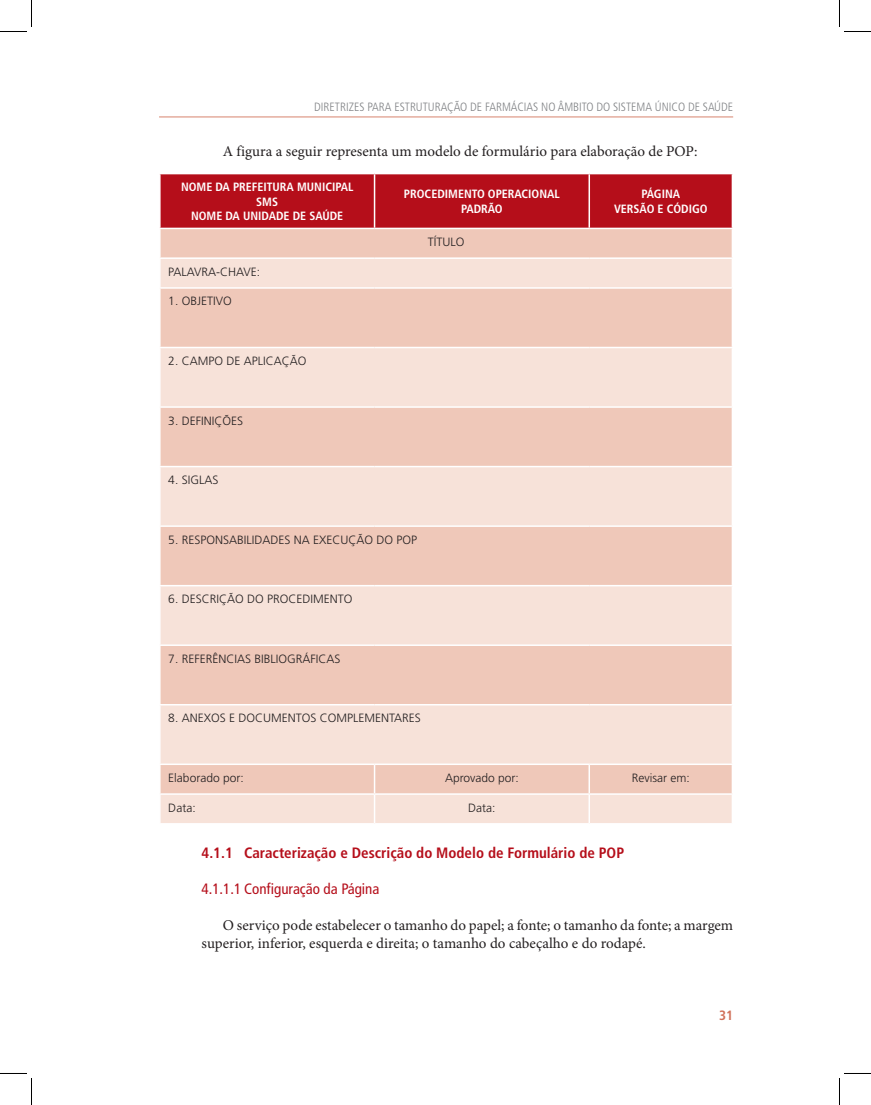
<style>
.page{position:relative;width:871px;height:1105px;background:#fff}
.page>*{position:absolute;margin:0;border:0;box-sizing:border-box;transform-origin:0 0}
.t1{font:15px/18px "Minion Pro";color:#231f20}
.t2{font:700 condensed 15px "Frutiger LT Std";color:#b50e1a}
.t3{font:condensed 15px "Frutiger LT Std";color:#b50e1a}
.t4{font:700 condensed 13.5px "Frutiger LT Std";color:#d07059}
.t5{font:300 12px "Frutiger LT Std";color:#231f20}
.t6{font:700 condensed 12px/14.4px "Frutiger LT Std";color:#fff;text-align:center}
.t7{font:300 condensed 12px "Frutiger LT Std";color:#808285}
</style>
<div class="page">
<hr style="left:159px;top:117px;width:574px;height:1px;background:#d7836d">
<svg style="left:161px;top:289px;width:571px;height:534px;background:#f3d5c9"></svg>
<svg style="left:160px;top:174px;width:573px;height:113px;background:#d67979"></svg>
<hr style="left:159px;top:347px;width:216px;height:1px;background:#fff">
<hr style="left:375px;top:347px;width:214px;height:1px;background:#fff">
<hr style="left:589px;top:347px;width:144px;height:1px;background:#fff">
<hr style="left:159px;top:406px;width:216px;height:2px;background:#fff">
<hr style="left:375px;top:406px;width:214px;height:2px;background:#fff">
<hr style="left:589px;top:406px;width:144px;height:2px;background:#fff">
<hr style="left:159px;top:466px;width:216px;height:1px;background:#fff">
<hr style="left:375px;top:466px;width:214px;height:1px;background:#fff">
<hr style="left:589px;top:466px;width:144px;height:1px;background:#fff">
<hr style="left:159px;top:525px;width:216px;height:2px;background:#fff">
<hr style="left:375px;top:525px;width:214px;height:2px;background:#fff">
<hr style="left:589px;top:525px;width:144px;height:2px;background:#fff">
<hr style="left:159px;top:585px;width:216px;height:1px;background:#fff">
<hr style="left:375px;top:585px;width:214px;height:1px;background:#fff">
<hr style="left:589px;top:585px;width:144px;height:1px;background:#fff">
<hr style="left:159px;top:644px;width:216px;height:2px;background:#fff">
<hr style="left:375px;top:644px;width:214px;height:2px;background:#fff">
<hr style="left:589px;top:644px;width:144px;height:2px;background:#fff">
<hr style="left:159px;top:704px;width:216px;height:1px;background:#fff">
<hr style="left:375px;top:704px;width:214px;height:1px;background:#fff">
<hr style="left:589px;top:704px;width:144px;height:1px;background:#fff">
<hr style="left:159px;top:763px;width:216px;height:2px;background:#fff">
<hr style="left:375px;top:763px;width:214px;height:2px;background:#fff">
<hr style="left:589px;top:763px;width:144px;height:2px;background:#fff">
<hr style="left:588px;top:765px;width:2px;height:28px;background:#fff">
<hr style="left:159px;top:793px;width:216px;height:2px;background:#fff">
<hr style="left:375px;top:793px;width:214px;height:2px;background:#fff">
<svg style="left:374px;top:765px;width:1px;height:58px"></svg>
<hr style="left:589px;top:793px;width:144px;height:2px;background:#fff">
<hr style="left:588px;top:795px;width:2px;height:28px;background:#fff">
<svg style="left:0;top:0;width:32px;height:32px"></svg>
<svg style="left:0;top:1073px;width:32px;height:32px"></svg>
<svg style="left:839px;top:0;width:32px;height:32px"></svg>
<svg style="left:839px;top:1073px;width:32px;height:32px"></svg>
<p class="t7" style="left:314px;top:100px;width:420px">DIRETRIZES PARA ESTRUTURAÇÃO DE FARMÁCIAS NO ÂMBITO DO SISTEMA ÚNICO DE SAÚDE</p>
<p class="t1" style="left:223px;top:142px;width:476px">A figura a seguir representa um modelo de formulário para elaboração de POP:</p>
<p class="t6" style="left:181px;top:180px;width:174px">NOME DA PREFEITURA MUNICIPAL<br>SMS<br>NOME DA UNIDADE DE SAÚDE</p>
<p class="t6" style="left:404px;top:187px;width:157px">PROCEDIMENTO OPERACIONAL<br>PADRÃO</p>
<p class="t6" style="left:614px;top:187px;width:95px">PÁGINA<br>VERSÃO E CÓDIGO</p>
<p class="t5" style="left:428px;top:235px;width:37px">TÍTU LO</p>
<p class="t5" style="left:168px;top:265px;width:93px">PALAVRA-CHAVE:</p>
<p class="t5" style="left:168px;top:294px;width:64px">1. O BJETIVO</p>
<p class="t5" style="left:168px;top:354px;width:138px">2. CAM PO DE APLICAÇÃO</p>
<p class="t5" style="left:168px;top:414px;width:76px">3. DEFINIÇÕES</p>
<p class="t5" style="left:168px;top:473px;width:52px">4. SIGLAS</p>
<p class="t5" style="left:168px;top:533px;width:250px">5. RESPONSABILIDADES NA EXECUÇÃO DO POP</p>
<p class="t5" style="left:168px;top:592px;width:184px">6. DESCRIÇÃO DO PROCEDIM ENTO</p>
<p class="t5" style="left:168px;top:652px;width:174px">7. REFERÊNCIAS BIBLIOGRÁFICAS</p>
<p class="t5" style="left:168px;top:711px;width:254px">8. ANEXOS E DOCUM ENTOS COM PLEM ENTARES</p>
<p class="t5" style="left:168px;top:771px;width:77px">Elaborado por:</p>
<p class="t5" style="left:445px;top:771px;width:75px">Aprovado por:</p>
<p class="t5" style="left:632px;top:771px;width:59px">Revisar em:</p>
<p class="t5" style="left:168px;top:800px;width:29px">Data:</p>
<p class="t5" style="left:468px;top:800px;width:29px">Data:</p>
<p class="t2" style="left:202px;top:844px;width:424px">4.1.1 Caracterização e Descrição do Modelo de Formulário de POP</p>
<p class="t3" style="left:202px;top:880px;width:179px">4.1.1.1 Configuração da Página</p>
<p class="t1" style="left:202px;top:916px;width:533px;text-indent:21px">O serviço pode estabelecer o tamanho do papel; a fonte; o tamanho da fonte; a margem superior, inferior, esquerda e direita; o tamanho do cabeçalho e do rodapé.</p>
<p class="t4" style="left:719px;top:1007px;width:16px">31</p>
</div>
